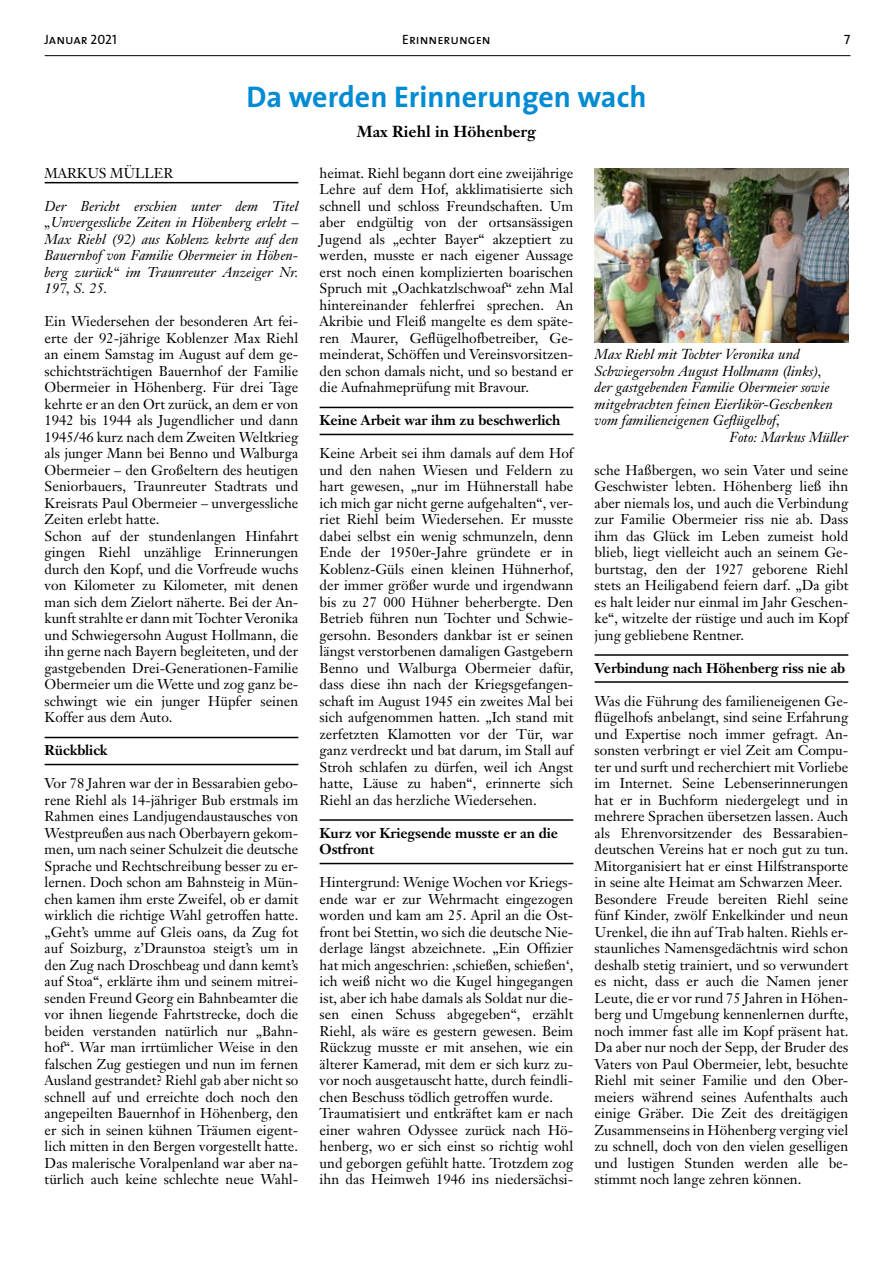
<style>
.page{position:relative;width:893px;height:1263px;background:#fff}
.page>*{position:absolute;margin:0;border:0;box-sizing:border-box;transform-origin:0 0}
.t1{font:700 30px "The Sans";color:#008bd2}
.t2{font:700 15.75px "Janson Text";color:#000}
.t3{font:italic 14.25px "Janson Text";color:#000}
.t4{font:14.1px/16.5px "Janson Text";color:#000;text-align:justify}
.t5{font:italic 14.1px/16.5px "Janson Text";color:#000;text-align:justify}
.t6{font:700 14.1px/16.5px "Janson Text";letter-spacing:-.005em;color:#000}
.t7{font:13.5px "The Sans Caps";color:#000}
</style>
<div class="page">
<hr style="left:45px;top:55px;width:805px;height:1px;background:#000">
<hr style="left:45px;top:182px;width:253px;height:1px;background:#000">
<hr style="left:45px;top:737px;width:253px;height:1px;background:#000">
<hr style="left:45px;top:764px;width:253px;height:1px;background:#000">
<hr style="left:320px;top:407px;width:253px;height:1px;background:#000">
<hr style="left:320px;top:434px;width:253px;height:1px;background:#000">
<hr style="left:320px;top:819px;width:253px;height:2px;background:#000">
<hr style="left:320px;top:863px;width:253px;height:1px;background:#000">
<hr style="left:595px;top:654px;width:253px;height:2px;background:#000">
<hr style="left:595px;top:681px;width:253px;height:2px;background:#000">
<img style="left:595px;top:168px;width:253px;height:175px">
<p class="t7" style="left:45px;top:28px;width:74px">Januar 2021</p>
<p class="t7" style="left:402px;top:28px;width:90px">Erinnerungen</p>
<p class="t7" style="left:844px;top:28px;width:8px">7</p>
<h1 class="t1" style="left:246px;top:71px;width:402px">Da werden Erinnerungen wach</h1>
<p class="t2" style="left:357px;top:121px;width:181px">Max Riehl in Höhenberg</p>
<p class="t4" style="left:320px;top:164px;width:255px">heimat. Riehl begann dort eine zweijährige Lehre auf dem Hof, akklimatisierte sich schnell und schloss Freundschaften. Um aber endgültig von der ortsansässigen Jugend als „echter Bayer“ akzeptiert zu werden, musste er nach eigener Aussage erst noch einen komplizierten boarischen Spruch mit „Oachkatzlschwoaf“ zehn Mal hintereinander fehlerfrei sprechen. An Akribie und Fleiß mangelte es dem späte&shy;ren Maurer, Geflügelhofbetreiber, Ge&shy;meinderat, Schöffen und Vereinsvorsitzen&shy;den schon damals nicht, und so bestand er die Aufnahmeprüfung mit Bravour.</p>
<p class="t6" style="left:320px;top:412px;width:242px">Keine Arbeit war ihm zu beschwerlich</p>
<p class="t4" style="left:320px;top:445px;width:255px">Keine Arbeit sei ihm damals auf dem Hof und den nahen Wiesen und Feldern zu hart gewesen, „nur im Hühnerstall habe ich mich gar nicht gerne aufgehalten“, ver&shy;riet Riehl beim Wiedersehen. Er musste dabei selbst ein wenig schmunzeln, denn Ende der 1950er-Jahre gründete er in Koblenz-Güls einen kleinen Hühnerhof, der immer größer wurde und irgendwann bis zu 27 000 Hühner beherbergte. Den Betrieb führen nun Tochter und Schwie&shy;gersohn. Besonders dankbar ist er seinen längst verstorbenen damaligen Gastgebern Benno und Walburga Obermeier dafür, dass diese ihn nach der Kriegsgefangen&shy;schaft im August 1945 ein zweites Mal bei sich aufgenommen hatten. „Ich stand mit zerfetzten Klamotten vor der Tür, war ganz verdreckt und bat darum, im Stall auf Stroh schlafen zu dürfen, weil ich Angst hatte, Läuse zu haben“, erinnerte sich Riehl an das herzliche Wiedersehen.</p>
<p class="t6" style="left:320px;top:824px;width:240px">Kurz vor Kriegsende musste er an die<br>Ostfront</p>
<p class="t4" style="left:320px;top:874px;width:255px;text-align:left">Hintergrund: Wenige Wochen vor Kriegs&shy;ende war er zur Wehrmacht eingezogen worden und kam am 25. April an die Ost&shy;front bei Stettin, wo sich die deutsche Nie&shy;derlage längst abzeichnete. „Ein Offizier hat mich angeschrien: ,schießen, schießen‘, ich weiß nicht wo die Kugel hingegangen ist, aber ich habe damals als Soldat nur die&shy;sen einen Schuss abgegeben“, erzählt Riehl, als wäre es gestern gewesen. Beim Rückzug musste er mit ansehen, wie ein älterer Kamerad, mit dem er sich kurz zu&shy;vor noch ausgetauscht hatte, durch feindli&shy;chen Beschuss tödlich getroffen wurde.<br>Traumatisiert und entkräftet kam er nach einer wahren Odyssee zurück nach Hö&shy;henberg, wo er sich einst so richtig wohl und geborgen gefühlt hatte. Trotzdem zog ihn das Heimweh 1946 ins niedersächsi-</p>
<p class="t4" style="left:45px;top:164px;width:130px">MARKUS MÜLLER</p>
<p class="t5" style="left:45px;top:198px;width:255px">Der Bericht erschien unter dem Titel „Unvergessliche Zeiten in Höhenberg erlebt – Max Riehl (92) aus Koblenz kehrte auf den Bauernhof von Familie Obermeier in Höhen&shy;berg zurück“ im Traunreuter Anzeiger Nr.<br>197, S. 25.</p>
<p class="t4" style="left:45px;top:313px;width:255px;text-align:left">Ein Wiedersehen der besonderen Art fei&shy;erte der 92-jährige Koblenzer Max Riehl an einem Samstag im August auf dem ge&shy;schichtsträchtigen Bauernhof der Familie Obermeier in Höhenberg. Für drei Tage kehrte er an den Ort zurück, an dem er von 1942 bis 1944 als Jugendlicher und dann 1945/46 kurz nach dem Zweiten Weltkrieg als junger Mann bei Benno und Walburga Obermeier – den Großeltern des heutigen Seniorbauers, Traunreuter Stadtrats und Kreisrats Paul Obermeier – unvergessliche Zeiten erlebt hatte.<br>Schon auf der stundenlangen Hinfahrt gingen Riehl unzählige Erinnerungen durch den Kopf, und die Vorfreude wuchs von Kilometer zu Kilometer, mit denen man sich dem Zielort näherte. Bei der An&shy;kunft strahlte er dann mit Tochter Veronika und Schwiegersohn August Hollmann, die ihn gerne nach Bayern begleiteten, und der gastgebenden Drei-Generationen-Familie Obermeier um die Wette und zog ganz be&shy;schwingt wie ein junger Hüpfer seinen Koffer aus dem Auto.</p>
<p class="t6" style="left:45px;top:742px;width:65px">Rückblick</p>
<p class="t4" style="left:45px;top:775px;width:255px">Vor 78 Jahren war der in Bessarabien gebo&shy;rene Riehl als 14-jähriger Bub erstmals im Rahmen eines Landjugendaustausches von Westpreußen aus nach Oberbayern gekom&shy;men, um nach seiner Schulzeit die deutsche Sprache und Rechtschreibung besser zu er&shy;lernen. Doch schon am Bahnsteig in Mün&shy;chen kamen ihm erste Zweifel, ob er damit wirklich die richtige Wahl getroffen hatte. „Geht’s umme auf Gleis oans, da Zug fot auf Soizburg, z’Draunstoa steigt’s um in den Zug nach Droschbeag und dann kemt’s auf Stoa“, erklärte ihm und seinem mitrei&shy;senden Freund Georg ein Bahnbeamter die vor ihnen liegende Fahrtstrecke, doch die beiden verstanden natürlich nur „Bahn&shy;hof“. War man irrtümlicher Weise in den falschen Zug gestiegen und nun im fernen Ausland gestrandet? Riehl gab aber nicht so schnell auf und erreichte doch noch den angepeilten Bauernhof in Höhenberg, den er sich in seinen kühnen Träumen eigent&shy;lich mitten in den Bergen vorgestellt hatte.<br>Das malerische Voralpenland war aber na&shy;türlich auch keine schlechte neue Wahl-</p>
<p class="t3" style="left:595px;top:345px;width:207px">Max Riehl mit Tochter Veronika und</p>
<p class="t3" style="left:595px;top:362px;width:229px">Schwiegersohn August Hollmann (links),</p>
<p class="t3" style="left:595px;top:378px;width:236px">der gastgebenden Familie Obermeier sowie</p>
<p class="t3" style="left:595px;top:395px;width:240px">mitgebrachten feinen Eierlikör-Geschenken</p>
<p class="t3" style="left:595px;top:411px;width:187px">vom familieneigenen Geflügelhof,</p>
<p class="t3" style="left:730px;top:428px;width:120px">Foto: Markus Müller</p>
<p class="t4" style="left:595px;top:461px;width:255px">sche Haßbergen, wo sein Vater und seine Geschwister lebten. Höhenberg ließ ihn aber niemals los, und auch die Verbindung zur Familie Obermeier riss nie ab. Dass ihm das Glück im Leben zumeist hold blieb, liegt vielleicht auch an seinem Ge&shy;burtstag, den der 1927 geborene Riehl stets an Heiligabend feiern darf. „Da gibt es halt leider nur einmal im Jahr Geschen&shy;ke“, witzelte der rüstige und auch im Kopf jung gebliebene Rentner.</p>
<p class="t6" style="left:595px;top:659px;width:252px">Verbindung nach Höhenberg riss nie ab</p>
<p class="t4" style="left:595px;top:692px;width:255px;text-align:left">Was die Führung des familieneigenen Ge&shy;flügelhofs anbelangt, sind seine Erfahrung und Expertise noch immer gefragt. An&shy;sonsten verbringt er viel Zeit am Compu&shy;ter und surft und recherchiert mit Vorliebe im Internet. Seine Lebenserinnerungen hat er in Buchform niedergelegt und in mehrere Sprachen übersetzen lassen. Auch als Ehrenvorsitzender des Bessarabien&shy;deutschen Vereins hat er noch gut zu tun.<br>Mitorganisiert hat er einst Hilfstransporte in seine alte Heimat am Schwarzen Meer.<br>Besondere Freude bereiten Riehl seine fünf Kinder, zwölf Enkelkinder und neun Urenkel, die ihn auf Trab halten. Riehls er&shy;staunliches Namensgedächtnis wird schon deshalb stetig trainiert, und so verwundert es nicht, dass er auch die Namen jener Leute, die er vor rund 75 Jahren in Höhen&shy;berg und Umgebung kennenlernen durfte, noch immer fast alle im Kopf präsent hat.<br>Da aber nur noch der Sepp, der Bruder des Vaters von Paul Obermeier, lebt, besuchte Riehl mit seiner Familie und den Ober&shy;meiers während seines Aufenthalts auch einige Gräber. Die Zeit des dreitägigen Zusammenseins in Höhenberg verging viel zu schnell, doch von den vielen geselligen und lustigen Stunden werden alle be&shy;stimmt noch lange zehren können.</p>
</div>
